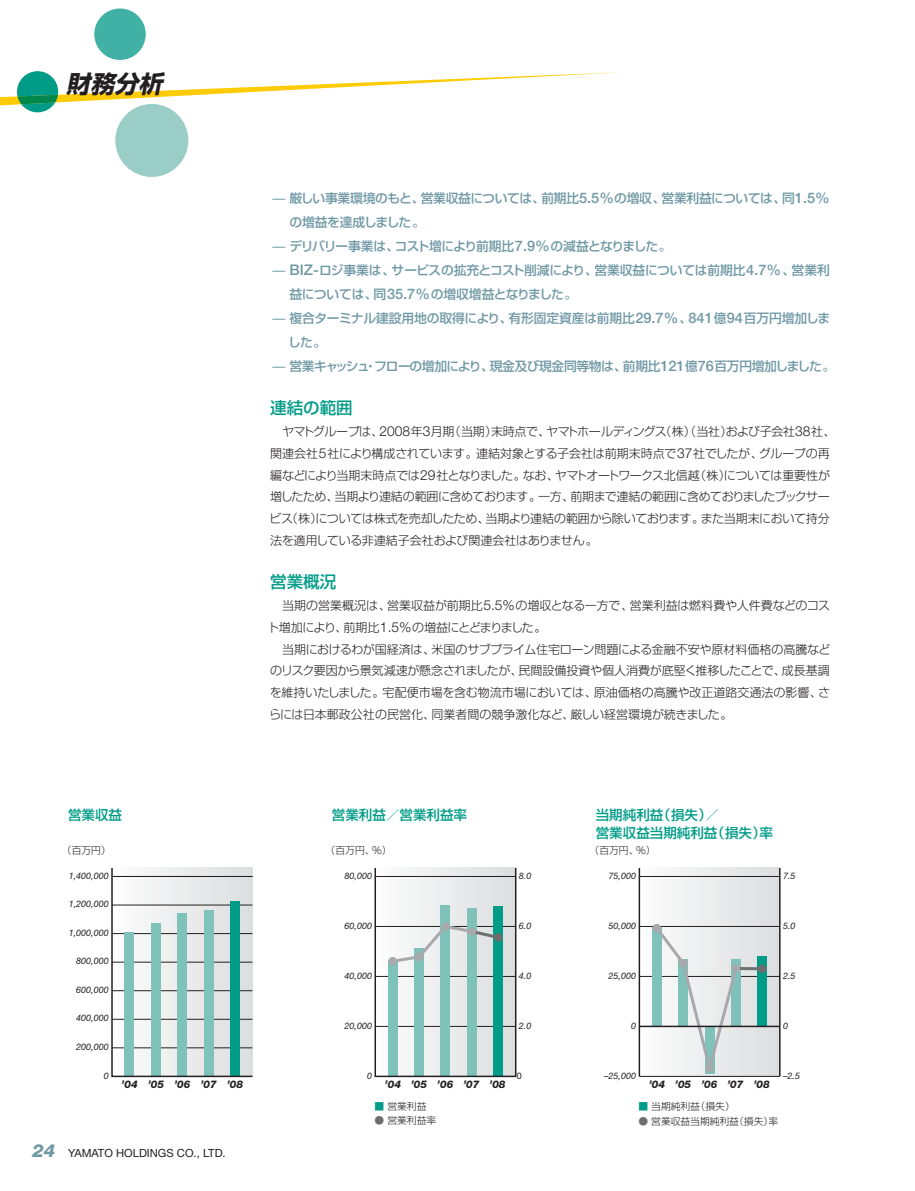
<style>
.page{position:relative;width:915px;height:1191px;background:#fff}
.page>*{position:absolute;margin:0;border:0;box-sizing:border-box;transform-origin:0 0}
.t1{font:italic 24px "Shin Go Pr 5 Bold 90 pv RKSJ H";color:#231f20}
.t2{font:16.5px "Shin Go Pr 5 Medium 90 pv RKSJ H";color:#009c88}
.t3{font:13.5px/18px "Shin Go Pr 5 Medium 90 pv RKSJ H";color:#009c88}
.t4{font:12.75px "Shin Go Pr 5 Medium 90 pv RKSJ H";letter-spacing:-.025em;color:#7099a5}
.t5{font:12.75px "Shin Go Pr 5 Medium 90 pv RKSJ H";letter-spacing:-.005em;color:#7099a5}
.t6{font:12.75px "Shin Go Pr 5 Medium 90 pv RKSJ H";letter-spacing:-.07em;color:#7099a5}
.t7{font:12px/21.8px "Shin Go Pr 5 Light 90 pv RKSJ H";letter-spacing:-.025em;color:#231f20}
.t8{font:11.25px "Helvetica Neue";color:#231f20}
.t9{font:italic 800 10.5px "Helvetica Neue";color:#231f20}
.t10{font:9.75px "Shin Go Pr 5 Light 90 pv RKSJ H";color:#231f20}
.t11{font:italic 9px "Helvetica Neue";color:#231f20}
.t12{font:9px "Helvetica Neue";color:#231f20}
.s1{font-family:"Helvetica Neue";font-weight:500;font-size:14.55px}
.s2{font-family:"Helvetica Neue";font-weight:500;font-size:14.7px}
.s3{font-family:"Helvetica Neue";font-weight:300;font-size:13.8px}
.s4{font-weight:800;font-style:italic;font-size:18px;color:#7099a5}
.s5{color:#009c88}
.s6{color:#6d6e70}
</style>
<div class="page">
<div style="left:94px;top:9px;width:52px;height:51px;background:#40b1a4;border-radius:50%"></div>
<svg style="left:0;top:71px;width:618px;height:41px"></svg>
<div style="left:115px;top:104px;width:73px;height:73px;background:#99cdc6;border-radius:50%"></div>
<svg style="left:111px;top:867px;width:142px;height:210px"></svg>
<div style="left:375px;top:868px;width:140px;height:208px;background:linear-gradient(to right,#f7fafa,#dededf)"></div>
<hr style="left:375px;top:1026px;width:140px;height:1px;background:#231f20">
<hr style="left:375px;top:926px;width:140px;height:1px;background:#231f20">
<hr style="left:375px;top:976px;width:140px;height:1px;background:#231f20">
<hr style="left:375px;top:876px;width:140px;height:1px;background:#231f20">
<div style="left:388px;top:959px;width:9px;height:117px;background:#7fc2ba"></div>
<div style="left:414px;top:948px;width:9px;height:128px;background:#7fc2ba"></div>
<div style="left:440px;top:904px;width:10px;height:172px;background:#7fc2ba"></div>
<div style="left:467px;top:908px;width:9px;height:168px;background:#7fc2ba"></div>
<div style="left:493px;top:906px;width:10px;height:170px;background:#009c88"></div>
<div style="left:494px;top:933px;width:8px;height:8px;background:#6d6e70;border-radius:50%"></div>
<svg style="left:389px;top:922px;width:112px;height:42px"></svg>
<div style="left:467px;top:927px;width:9px;height:8px;background:#a7a9ac;border-radius:50%"></div>
<div style="left:374px;top:867px;width:142px;height:210px;border:2px solid #231f20"></div>
<div style="left:639px;top:868px;width:140px;height:208px;background:linear-gradient(to right,#fdfdfd,#dcdedf)"></div>
<hr style="left:639px;top:1076px;width:140px;height:1px;background:#231f20">
<hr style="left:639px;top:926px;width:140px;height:1px;background:#231f20">
<hr style="left:639px;top:976px;width:140px;height:1px;background:#231f20">
<hr style="left:639px;top:876px;width:140px;height:1px;background:#231f20">
<div style="left:651px;top:927px;width:10px;height:99px;background:#fafbfb"></div>
<svg style="left:704px;top:1071px;width:10px;height:3px"></svg>
<div style="left:731px;top:958px;width:9px;height:68px;background:#7fc2ba"></div>
<div style="left:757px;top:955px;width:9px;height:71px;background:#009c88"></div>
<div style="left:705px;top:1064px;width:8px;height:8px;background:#a7a9ac;border-radius:50%"></div>
<div style="left:652px;top:923px;width:8px;height:9px;background:#f1f1f2;border-radius:50%"></div>
<svg style="left:652px;top:924px;width:87px;height:147px"></svg>
<hr style="left:735px;top:967px;width:27px;height:3px;background:#6d6e70">
<div style="left:757px;top:964px;width:9px;height:9px;background:#6d6e70;border-radius:50%"></div>
<div style="left:731px;top:964px;width:9px;height:8px;background:#a7a9ac;border-radius:50%"></div>
<hr style="left:639px;top:1025px;width:140px;height:2px;background:#231f20">
<hr style="left:638px;top:868px;width:2px;height:208px;background:#231f20">
<hr style="left:778px;top:868px;width:2px;height:208px;background:#231f20">
<h1 class="t1" style="left:66px;top:75px;width:97px">財務分析</h1>
<p class="t4" style="left:272px;top:193px;width:559px">̶ 厳しい事業環境のもと、営業収益については、前期比<span class="s1">5</span><span class="s2">.</span><span class="s1">5</span><span class="s2">%</span>の増収、営業利益については、同<span class="s1">1</span><span class="s2">.</span><span class="s1">5</span><span class="s2">%</span></p>
<p class="t4" style="left:289px;top:217px;width:137px">の増益を達成しました。</p>
<p class="t6" style="left:272px;top:241px;width:401px">̶ デリバリー事業は、コスト増により前期比<span class="s1">7</span><span class="s2">.</span><span class="s1">9</span><span class="s2">%</span>の減益となりました。</p>
<p class="t4" style="left:272px;top:265px;width:559px">̶ <span class="s2">BIZ-</span>ロジ事業は、サービスの拡充とコスト削減により、営業収益については前期比<span class="s1">4</span><span class="s2">.</span><span class="s1">7</span><span class="s2">%</span>、営業利</p>
<p class="t4" style="left:289px;top:289px;width:289px">益については、同<span class="s1">35</span><span class="s2">.</span><span class="s1">7</span><span class="s2">%</span>の増収増益となりました。</p>
<p class="t5" style="left:272px;top:313px;width:559px">̶ 複合ターミナル建設用地の取得により、有形固定資産は前期比<span class="s1">29</span><span class="s2">.</span><span class="s1">7</span><span class="s2">%</span>、<span class="s1">841</span>億<span class="s1">94</span>百万円増加しま</p>
<p class="t4" style="left:288px;top:337px;width:39px">した。</p>
<p class="t4" style="left:272px;top:361px;width:564px">̶ 営業キャッシュ・フローの増加により、現金及び現金同等物は、前期比<span class="s1">121</span>億<span class="s1">76</span>百万円増加しました。</p>
<h2 class="t2" style="left:270px;top:401px;width:84px">連結の範囲</h2>
<p class="t7" style="left:269px;top:422px;width:567px;text-indent:12px">ヤマトグループは、<span class="s3">2008</span>年<span class="s3">3</span>月期（当期）末時点で、ヤマトホールディングス（株）（当社）および子会社<span class="s3">38</span>社、関連会社<span class="s3">5</span>社により構成されています。連結対象とする子会社は前期末時点で<span class="s3">37</span>社でしたが、グループの再編などにより当期末時点では<span class="s3">29</span>社となりました。なお、ヤマトオートワークス北信越（株）については重要性が増したため、当期より連結の範囲に含めております。一方、前期まで連結の範囲に含めておりましたブックサービス（株）については株式を売却したため、当期より連結の範囲から除いております。また当期末において持分法を適用している非連結子会社および関連会社はありません。</p>
<h2 class="t2" style="left:270px;top:575px;width:67px">営業概況</h2>
<p class="t7" style="left:267px;top:596px;width:564px;text-indent:15px">当期の営業概況は、営業収益が前期比<span class="s3">5.5%</span>の増収となる一方で、営業利益は燃料費や人件費などのコスト増加により、前期比<span class="s3">1.5%</span>の増益にとどまりました。</p>
<p class="t7" style="left:269px;top:640px;width:562px;text-align:justify;text-indent:13px">当期におけるわが国経済は、米国のサブプライム住宅ローン問題による金融不安や原材料価格の高騰などのリスク要因から景気減速が懸念されましたが、民間設備投資や個人消費が底堅く推移したことで、成長基調を維持いたしました。宅配便市場を含む物流市場においては、原油価格の高騰や改正道路交通法の影響、さらには日本郵政公社の民営化、同業者間の競争激化など、厳しい経営環境が続きました。</p>
<p class="t3" style="left:68px;top:808px;width:55px">営業収益</p>
<p class="t10" style="left:62px;top:847px;width:51px">（百万円）</p>
<p class="t11" style="left:69px;top:872px;width:42px">1,400,000</p>
<p class="t11" style="left:69px;top:900px;width:42px">1,200,000</p>
<p class="t11" style="left:69px;top:929px;width:42px">1,000,000</p>
<p class="t11" style="left:76px;top:958px;width:34px">800,000</p>
<p class="t11" style="left:76px;top:986px;width:34px">600,000</p>
<p class="t11" style="left:76px;top:1015px;width:34px">400,000</p>
<p class="t11" style="left:76px;top:1043px;width:34px">200,000</p>
<p class="t11" style="left:104px;top:1072px;width:7px">0</p>
<p class="t9" style="left:121px;top:1080px;width:123px">’04 ’05 ’06 ’07 ’08</p>
<p class="t8" style="left:33px;top:1149px;width:194px"><span class="s4">24</span> YAMATO HOLDINGS CO., LTD.</p>
<p class="t3" style="left:332px;top:808px;width:136px">営業利益／営業利益率</p>
<p class="t10" style="left:325px;top:847px;width:68px">（百万円、％）</p>
<p class="t3" style="left:595px;top:808px;width:179px">当期純利益（損失）／<br>営業収益当期純利益（損失）率</p>
<p class="t10" style="left:589px;top:847px;width:68px">（百万円、％）</p>
<p class="t11" style="left:344px;top:872px;width:29px">80,000</p>
<p class="t11" style="left:518px;top:872px;width:14px">8.0</p>
<p class="t11" style="left:608px;top:872px;width:29px">75,000</p>
<p class="t11" style="left:782px;top:872px;width:14px">7.5</p>
<p class="t11" style="left:344px;top:922px;width:29px">60,000</p>
<p class="t11" style="left:518px;top:922px;width:14px">6.0</p>
<p class="t11" style="left:608px;top:922px;width:29px">50,000</p>
<p class="t11" style="left:782px;top:922px;width:14px">5.0</p>
<p class="t11" style="left:344px;top:972px;width:29px">40,000</p>
<p class="t11" style="left:518px;top:972px;width:14px">4.0</p>
<p class="t11" style="left:608px;top:972px;width:29px">25,000</p>
<p class="t11" style="left:782px;top:972px;width:14px">2.5</p>
<p class="t11" style="left:344px;top:1022px;width:29px">20,000</p>
<p class="t11" style="left:518px;top:1022px;width:14px">2.0</p>
<p class="t11" style="left:631px;top:1022px;width:7px">0</p>
<p class="t11" style="left:782px;top:1022px;width:7px">0</p>
<p class="t11" style="left:367px;top:1072px;width:7px">0</p>
<p class="t9" style="left:384px;top:1080px;width:122px">’04 ’05 ’06 ’07 ’08</p>
<p class="t12" style="left:516px;top:1072px;width:7px">0</p>
<p class="t11" style="left:604px;top:1072px;width:34px">–25,000</p>
<p class="t9" style="left:648px;top:1080px;width:122px">’04 ’05 ’06 ’07 ’08</p>
<p class="t11" style="left:782px;top:1072px;width:19px">–2.5</p>
<p class="t10" style="left:374px;top:1103px;width:53px"><span class="s5">■</span> 営業利益</p>
<p class="t10" style="left:374px;top:1116px;width:63px"><span class="s6">●</span> 営業利益率</p>
<p class="t10" style="left:638px;top:1103px;width:98px"><span class="s5">■</span> 当期純利益（損失）</p>
<p class="t10" style="left:638px;top:1117px;width:141px"><span class="s6">●</span> 営業収益当期純利益（損失）率</p>
</div>
